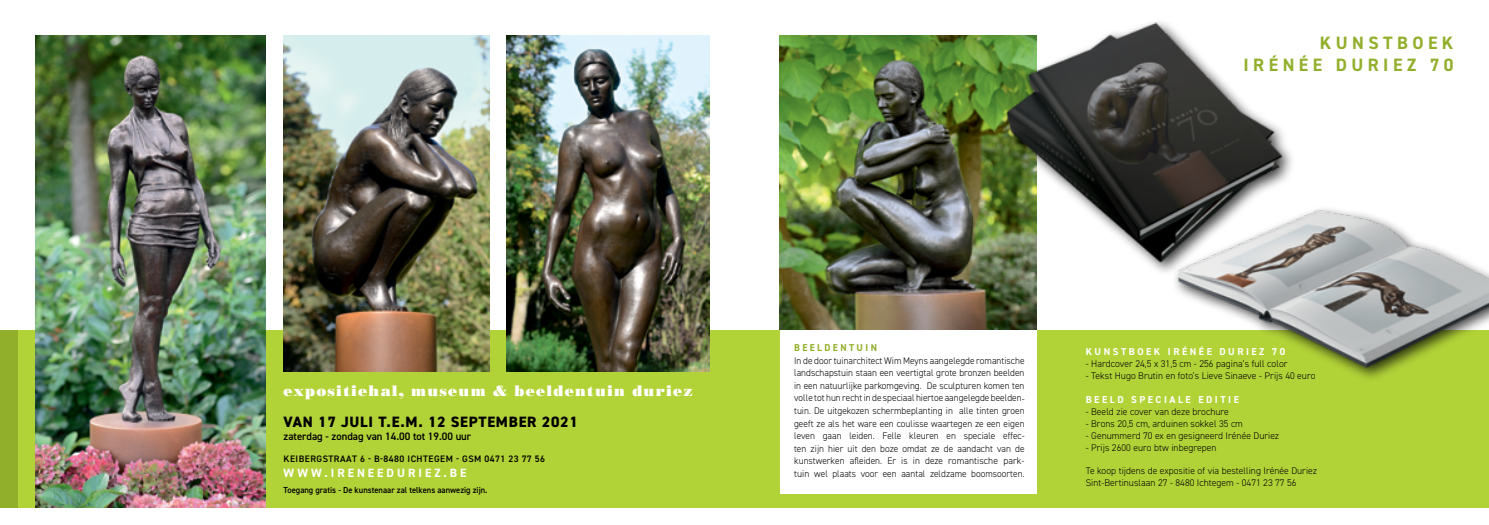
<style>
.page{position:relative;width:1489px;height:525px;background:#fff}
.page>*{position:absolute;margin:0;border:0;box-sizing:border-box;transform-origin:0 0}
.t1{font:700 17.88px/21.2px "DIN2014";letter-spacing:.25em;color:#92af2b;text-align:right}
.t2{font:15px "Bodoni Poster";letter-spacing:.08em;color:#fff}
.t3{font:800 15px "DIN2014";letter-spacing:.05em;color:#000}
.t4{font:700 12px "DIN2014";letter-spacing:.25em;color:#fff}
.t5{font:600 10.75px "DIN2014";color:#000}
.t6{font:700 10px "DIN2014";letter-spacing:.25em;color:#fff}
.t7{font:700 10px "DIN2014";letter-spacing:.25em;color:#92af2b;scale:.96 1}
.t8{font:300 9.75px/12.5px "DIN2014";letter-spacing:.005em;color:#000;text-align:justify;scale:.96 1}
.t9{font:300 9.75px/11.9px "DIN2014";letter-spacing:.005em;color:#000}
.t10{font:600 9.38px "DIN2014";letter-spacing:.05em;color:#000}
.t11{font:600 8.75px "DIN2014";color:#000}
</style>
<div class="page">
<img style="left:780px;top:35px;width:256px;height:295px">
<div style="left:18px;top:330px;width:1470px;height:177px;background:#b2d338"></div>
<div style="left:0;top:330px;width:18px;height:177px;background:#92af2b"></div>
<img style="left:35px;top:35px;width:231px;height:472px">
<img style="left:283px;top:35px;width:206px;height:336px">
<div style="left:780px;top:330px;width:256px;height:163px;background:#fff"></div>
<img style="left:507px;top:35px;width:202px;height:336px">
<img style="left:1175px;top:209px;width:313px;height:170px">
<div style="left:1000px;top:18px;width:296px;height:259px;background:#000;opacity:.75"></div>
<img style="left:986px;top:18px;width:330px;height:249px">
<h1 class="t1" style="left:1243px;top:32px;width:211px">KUNSTBOEK<br>IRÉNÉE DURIEZ 70</h1>
<h2 class="t2" style="left:283px;top:381px;width:410px">expositiehal, museum &amp; beeldentuin duriez</h2>
<h2 class="t3" style="left:283px;top:411px;width:295px">VAN 17 JULI T.E.M. 12 SEPTEMBER 2021</h2>
<p class="t5" style="left:283px;top:429px;width:189px">zaterdag - zondag van 14.00 tot 19.00 uur</p>
<p class="t10" style="left:284px;top:452px;width:263px">KEIBERGSTRAAT 6 - B-8480 ICHTEGEM - GSM 0471 23 77 56</p>
<p class="t4" style="left:283px;top:464px;width:184px">WWW.IRENEEDURIEZ.BE</p>
<p class="t11" style="left:283px;top:483px;width:205px">Toegang gratis - De kunstenaar zal telkens aanwezig zijn.</p>
<p class="t7" style="left:794px;top:341px;width:88px">BEELDENTUIN</p>
<p class="t8" style="left:794px;top:354px;width:241px">In de door tuinarchitect Wim Meyns aangelegde romantische landschapstuin staan een veertigtal grote bronzen beelden in een natuurlijke parkomgeving. De sculpturen komen ten volle tot hun recht in de speciaal hiertoe aangelegde beelden&shy;tuin. De uitgekozen schermbeplanting in alle tinten groen geeft ze als het ware een coulisse waartegen ze een eigen leven gaan leiden. Felle kleuren en speciale effec&shy;ten zijn hier uit den boze omdat ze de aandacht van de kunstwerken afleiden. Er is in deze romantische park&shy;tuin wel plaats voor een aantal zeldzame boomsoorten.</p>
<p class="t6" style="left:1085px;top:345px;width:201px">KUNSTBOEK IRÉNÉE DURIEZ 70</p>
<p class="t9" style="left:1085px;top:358px;width:203px">- Hardcover 24,5 x 31,5 cm - 256 pagina’s full color</p>
<p class="t9" style="left:1085px;top:370px;width:231px">- Tekst Hugo Brutin en foto’s Lieve Sinaeve - Prijs 40 euro</p>
<p class="t6" style="left:1085px;top:392px;width:155px">BEELD SPECIALE EDITIE</p>
<p class="t9" style="left:1085px;top:405px;width:145px">- Beeld zie cover van deze brochure</p>
<p class="t9" style="left:1085px;top:417px;width:159px">- Brons 20,5 cm, arduinen sokkel 35 cm</p>
<p class="t9" style="left:1085px;top:429px;width:195px">- Genummerd 70 ex en gesigneerd Irénée Duriez</p>
<p class="t9" style="left:1085px;top:441px;width:132px">- Prijs 2600 euro btw inbegrepen</p>
<p class="t9" style="left:1085px;top:465px;width:233px">Te koop tijdens de expositie of via bestelling Irénée Duriez<br>Sint-Bertinuslaan 27 - 8480 Ichtegem - 0471 23 77 56</p>
</div>
